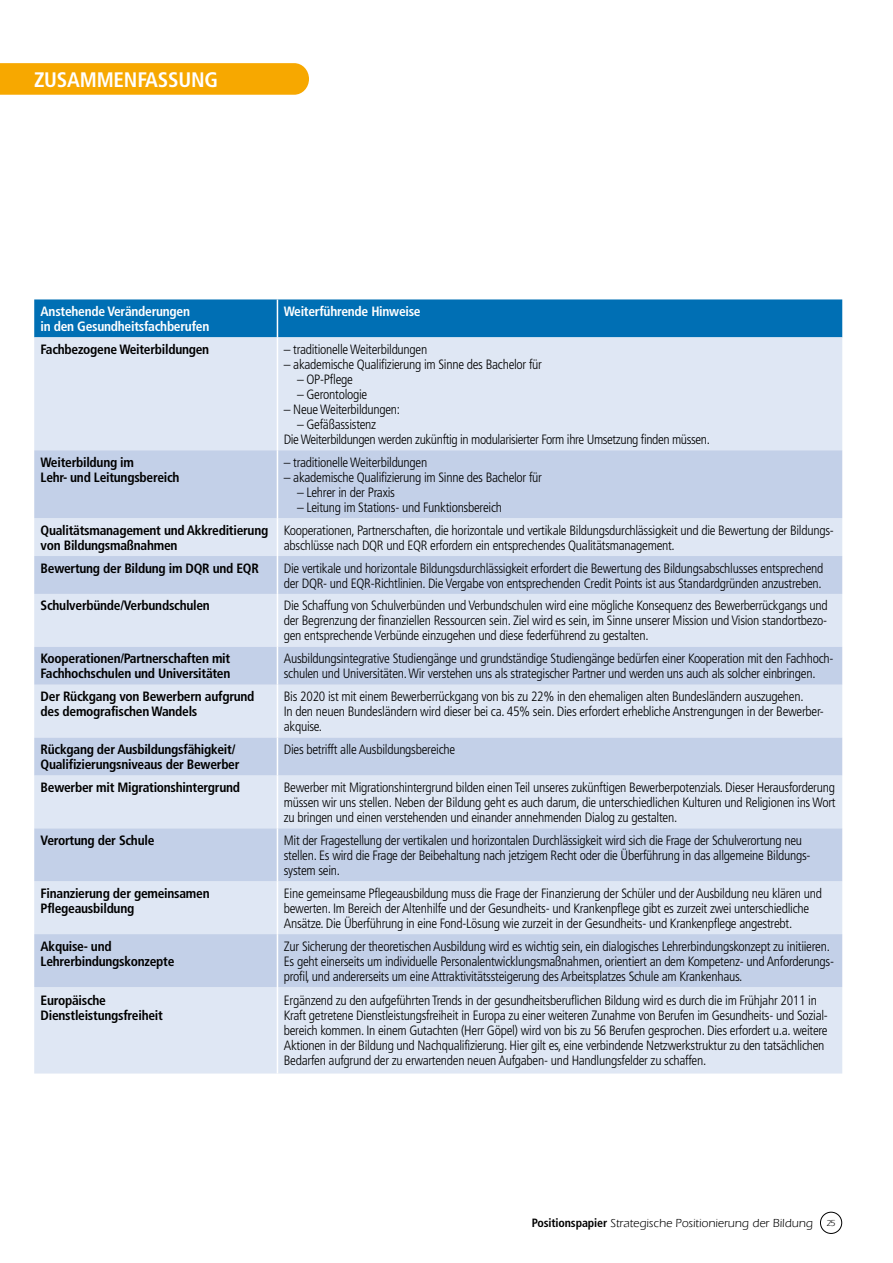
<style>
.page{position:relative;width:893px;height:1263px;background:#fff}
.page>*{position:absolute;margin:0;border:0;box-sizing:border-box;transform-origin:0 0}
.t1{font:700 condensed 21px "Frutiger LT Pro";letter-spacing:-.01em;color:#fff}
.t2{font:300 condensed 13.5px/15px "Frutiger LT Pro";letter-spacing:-.02em;color:#000}
.t3{font:700 condensed 13.5px/15px "Frutiger LT Pro";letter-spacing:-.02em;color:#000}
.t4{font:700 condensed 13.5px/15px "Frutiger LT Pro";letter-spacing:-.02em;color:#fff}
.t5{font:12px "ITC Eras LT";color:#000}
.s1{font-family:"Frutiger LT Pro";font-weight:700;font-stretch:condensed}
.s2{font-size:9px}
</style>
<div class="page">
<div style="left:820px;top:1212px;width:22px;height:22px;border:1px solid #000;border-radius:50%"></div>
<div style="left:34px;top:299px;width:808px;height:38px;background:#006fb4"></div>
<div style="left:34px;top:337px;width:808px;height:736px;background:#dfe7f4"></div>
<svg style="left:34px;top:450px;width:808px;height:537px;background:#d0daed"></svg>
<hr style="left:277px;top:299px;width:1px;height:38px;background:#fff">
<hr style="left:277px;top:337px;width:1px;height:113px;background:#fff">
<hr style="left:277px;top:450px;width:1px;height:68px;background:#fff">
<hr style="left:277px;top:518px;width:1px;height:38px;background:#fff">
<hr style="left:277px;top:556px;width:1px;height:38px;background:#fff">
<hr style="left:277px;top:594px;width:1px;height:53px;background:#fff">
<hr style="left:277px;top:647px;width:1px;height:38px;background:#fff">
<hr style="left:277px;top:685px;width:1px;height:52px;background:#fff">
<hr style="left:277px;top:737px;width:1px;height:38px;background:#fff">
<hr style="left:277px;top:775px;width:1px;height:53px;background:#fff">
<hr style="left:277px;top:828px;width:1px;height:53px;background:#fff">
<hr style="left:277px;top:881px;width:1px;height:53px;background:#fff">
<hr style="left:277px;top:934px;width:1px;height:53px;background:#fff">
<hr style="left:277px;top:987px;width:1px;height:86px;background:#fff">
<svg style="left:0;top:63px;width:309px;height:32px;background:#f7a905"></svg>
<h1 class="t1" style="left:34px;top:67px;width:61px">Zusamme</h1>
<h1 class="t1" style="left:124px;top:67px;width:93px">nfassung</h1>
<p class="t4" style="left:41px;top:304px;width:170px">Anstehende Veränderungen<br>in den Gesundheitsfachberufen</p>
<p class="t4" style="left:284px;top:304px;width:138px">Weiterführende Hinweise</p>
<p class="t3" style="left:41px;top:342px;width:170px">Fachbezogene Weiterbildungen</p>
<p class="t2" style="left:284px;top:342px;width:145px">– traditionelle Weiterbildungen</p>
<p class="t2" style="left:284px;top:357px;width:260px">– akademische Qualifizierung im Sinne des Bachelor für</p>
<p class="t2" style="left:297px;top:372px;width:57px">– OP-Pflege</p>
<p class="t2" style="left:297px;top:387px;width:72px">– Gerontologie</p>
<p class="t2" style="left:284px;top:402px;width:118px">– Neue Weiterbildungen:</p>
<p class="t2" style="left:284px;top:417px;width:428px;text-indent:13px">– Gefäßassistenz<br>Die Weiterbildungen werden zukünftig in modularisierter Form ihre Umsetzung finden müssen.</p>
<p class="t3" style="left:41px;top:455px;width:140px">Weiterbildung im<br>Lehr- und Leitungsbereich</p>
<p class="t2" style="left:284px;top:455px;width:145px">– traditionelle Weiterbildungen</p>
<p class="t2" style="left:284px;top:470px;width:260px">– akademische Qualifizierung im Sinne des Bachelor für</p>
<p class="t2" style="left:297px;top:485px;width:99px">– Lehrer in der Praxis</p>
<p class="t2" style="left:297px;top:500px;width:206px">– Leitung im Stations- und Funktionsbereich</p>
<p class="t3" style="left:41px;top:522px;width:229px">Qualitätsmanagement und Akkreditierung von Bildungsmaßnahmen</p>
<p class="t2" style="left:284px;top:523px;width:551px">Kooperationen, Partnerschaften, die horizontale und vertikale Bildungsdurchlässigkeit und die Bewertung der Bildungs&shy;abschlüsse nach DQR und EQR erfordern ein entsprechendes Qualitätsmanagement.</p>
<p class="t3" style="left:41px;top:560px;width:218px">Bewertung der Bildung im DQR und EQR</p>
<p class="t2" style="left:284px;top:560px;width:541px">Die vertikale und horizontale Bildungsdurchlässigkeit erfordert die Bewertung des Bildungsabschlusses entsprechend der DQR- und EQR-Richtlinien. Die Vergabe von entsprechenden Credit Points ist aus Standardgründen anzustreben.</p>
<p class="t3" style="left:41px;top:598px;width:171px">Schulverbünde/Verbundschulen</p>
<p class="t2" style="left:284px;top:598px;width:545px;text-align:justify">Die Schaffung von Schulverbünden und Verbundschulen wird eine mögliche Konsequenz des Bewerberrückgangs und der Begrenzung der finanziellen Ressourcen sein. Ziel wird es sein, im Sinne unserer Mission und Vision standortbezo&shy;gen entsprechende Verbünde einzugehen und diese federführend zu gestalten.</p>
<p class="t3" style="left:41px;top:651px;width:191px">Kooperationen/Partnerschaften mit<br>Fachhochschulen und Universitäten</p>
<p class="t2" style="left:284px;top:651px;width:551px">Ausbildungsintegrative Studiengänge und grundständige Studiengänge bedürfen einer Kooperation mit den Fachhoch&shy;schulen und Universitäten. Wir verstehen uns als strategischer Partner und werden uns auch als solcher einbringen.</p>
<p class="t3" style="left:41px;top:689px;width:215px">Der Rückgang von Bewerbern aufgrund des demografischen Wandels</p>
<p class="t2" style="left:284px;top:689px;width:542px">Bis 2020 ist mit einem Bewerberrückgang von bis zu 22% in den ehemaligen alten Bundesländern auszugehen.<br>In den neuen Bundesländern wird dieser bei ca. 45% sein. Dies erfordert erhebliche Anstrengungen in der Bewerber&shy;akquise.</p>
<p class="t3" style="left:41px;top:742px;width:200px">Rückgang der Ausbildungsfähigkeit/<br>Qualifizierungsniveaus der Bewerber</p>
<p class="t2" style="left:284px;top:742px;width:173px">Dies betrifft alle Ausbildungsbereiche</p>
<p class="t3" style="left:41px;top:780px;width:201px">Bewerber mit Migrationshintergrund</p>
<p class="t2" style="left:284px;top:780px;width:553px;text-align:justify">Bewerber mit Migrationshintergrund bilden einen Teil unseres zukünftigen Bewerberpotenzials. Dieser Herausforderung müssen wir uns stellen. Neben der Bildung geht es auch darum, die unterschiedlichen Kulturen und Religionen ins Wort zu bringen und einen verstehenden und einander annehmenden Dialog zu gestalten.</p>
<p class="t3" style="left:41px;top:833px;width:115px">Verortung der Schule</p>
<p class="t2" style="left:284px;top:833px;width:528px">Mit der Fragestellung der vertikalen und horizontalen Durchlässigkeit wird sich die Frage der Schulverortung neu stellen. Es wird die Frage der Beibehaltung nach jetzigem Recht oder die Überführung in das allgemeine Bildungs&shy;system sein.</p>
<p class="t3" style="left:41px;top:885px;width:171px">Finanzierung der gemeinsamen<br>Pflegeausbildung</p>
<p class="t2" style="left:284px;top:886px;width:540px">Eine gemeinsame Pflegeausbildung muss die Frage der Finanzierung der Schüler und der Ausbildung neu klären und bewerten. Im Bereich der Altenhilfe und der Gesundheits- und Krankenpflege gibt es zurzeit zwei unterschiedliche<br>Ansätze. Die Überführung in eine Fond-Lösung wie zurzeit in der Gesundheits- und Krankenpflege angestrebt.</p>
<p class="t3" style="left:41px;top:938px;width:135px">Akquise- und<br>Lehrerbindungskonzepte</p>
<p class="t2" style="left:284px;top:938px;width:552px">Zur Sicherung der theoretischen Ausbildung wird es wichtig sein, ein dialogisches Lehrerbindungskonzept zu initiieren.<br>Es geht einerseits um individuelle Personalentwicklungsmaßnahmen, orientiert an dem Kompetenz- und Anforderungs&shy;profil, und andererseits um eine Attraktivitätssteigerung des Arbeitsplatzes Schule am Krankenhaus.</p>
<p class="t3" style="left:41px;top:992px;width:124px">Europäische<br>Dienstleistungsfreiheit</p>
<p class="t2" style="left:284px;top:992px;width:545px">Ergänzend zu den aufgeführten Trends in der gesundheitsberuflichen Bildung wird es durch die im Frühjahr 2011 in Kraft getretene Dienstleistungsfreiheit in Europa zu einer weiteren Zunahme von Berufen im Gesundheits- und Sozial&shy;bereich kommen. In einem Gutachten (Herr Göpel) wird von bis zu 56 Berufen gesprochen. Dies erfordert u.a. weitere Aktionen in der Bildung und Nachqualifizierung. Hier gilt es, eine verbindende Netzwerkstruktur zu den tatsächlichen Bedarfen aufgrund der zu erwartenden neuen Aufgaben- und Handlungsfelder zu schaffen.</p>
<p class="t5" style="left:532px;top:1217px;width:306px"><span class="s1">Positionspapier</span> Strategische Positionierung der Bildung <span class="s2">25</span></p>
</div>
